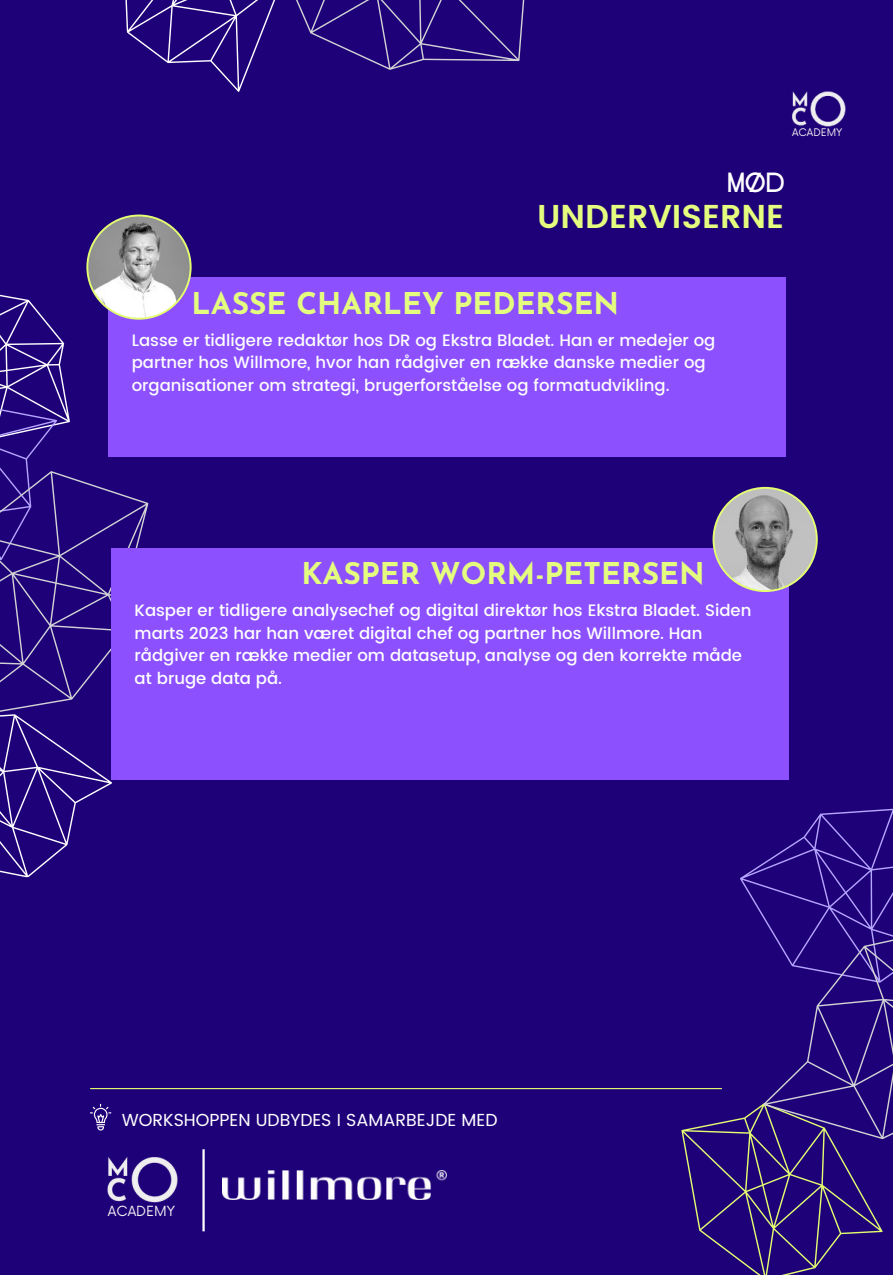
<style>
.page{position:relative;width:893px;height:1276px;background:#fff}
.page>*{position:absolute;margin:0;border:0;box-sizing:border-box;transform-origin:0 0}
.t1{font:600 33px "Poppins";color:#e5fd7e}
.t2{font:30.15px "Moonshine";color:#fff}
.t3{font:700 30px "Josefin Sans";color:#e5fd7e}
.t4{font:17.4px "Poppins";color:#fff}
.t5{font:500 16.5px/22.5px "Poppins";color:#fff}
.t6{font:500 16.5px/22.5px "Poppins";color:#fdfdfd}
.t7{font:13.65px "Now";color:#f2f2f2}
.t8{font:10.2px "Now";color:#f2f2f2}
</style>
<div class="page">
<div style="left:0;top:0;width:892px;height:1275px;background:#1e0078"></div>
<svg style="left:681px;top:809px;width:211px;height:466px"></svg>
<svg style="left:125px;top:0;width:400px;height:92px"></svg>
<svg style="left:0;top:288px;width:148px;height:589px"></svg>
<div style="left:109px;top:277px;width:676px;height:180px;background:#8c50ff"></div>
<svg style="left:86px;top:214px;width:105px;height:106px"></svg>
<img style="left:88px;top:216px;width:102px;height:102px;border-radius:50%">
<div style="left:111px;top:548px;width:677px;height:231px;background:#8c50ff"></div>
<img style="left:792px;top:91px;width:54px;height:35px">
<hr style="left:90px;top:1088px;width:631px;height:1px;background:#e3fd71">
<svg style="left:90px;top:1104px;width:21px;height:26px"></svg>
<hr style="left:202px;top:1149px;width:3px;height:82px;background:#fff">
<img style="left:107px;top:1157px;width:71px;height:46px">
<img style="left:222px;top:1170px;width:224px;height:29px">
<svg style="left:712px;top:487px;width:105px;height:105px"></svg>
<img style="left:714px;top:489px;width:101px;height:101px;border-radius:50%">
<p class="t8" style="left:792px;top:124px;width:52px">ACADEMY</p>
<h2 class="t2" style="left:727px;top:164px;width:59px">MØD</h2>
<h1 class="t1" style="left:537px;top:191px;width:249px">UNDERVISERNE</h1>
<h3 class="t3" style="left:191px;top:277px;width:429px">LASSE CHARLEY PEDERSEN</h3>
<p class="t6" style="left:132px;top:329px;width:585px">Lasse er tidligere redaktør hos DR og Ekstra Bladet. Han er medejer og partner hos Willmore, hvor han rådgiver en række danske medier og organisationer om strategi, brugerforståelse og formatudvikling.</p>
<h3 class="t3" style="left:301px;top:547px;width:405px">KASPER WORM-PETERSEN</h3>
<p class="t5" style="left:134px;top:600px;width:618px">Kasper er tidligere analysechef og digital direktør hos Ekstra Bladet. Siden marts 2023 har han været digital chef og partner hos Willmore. Han rådgiver en række medier om datasetup, analyse og den korrekte måde at bruge data på.</p>
<p class="t4" style="left:122px;top:1108px;width:377px">WORKSHOPPEN UDBYDES I SAMARBEJDE MED</p>
<p class="t7" style="left:108px;top:1200px;width:69px">ACADEMY</p>
</div>
